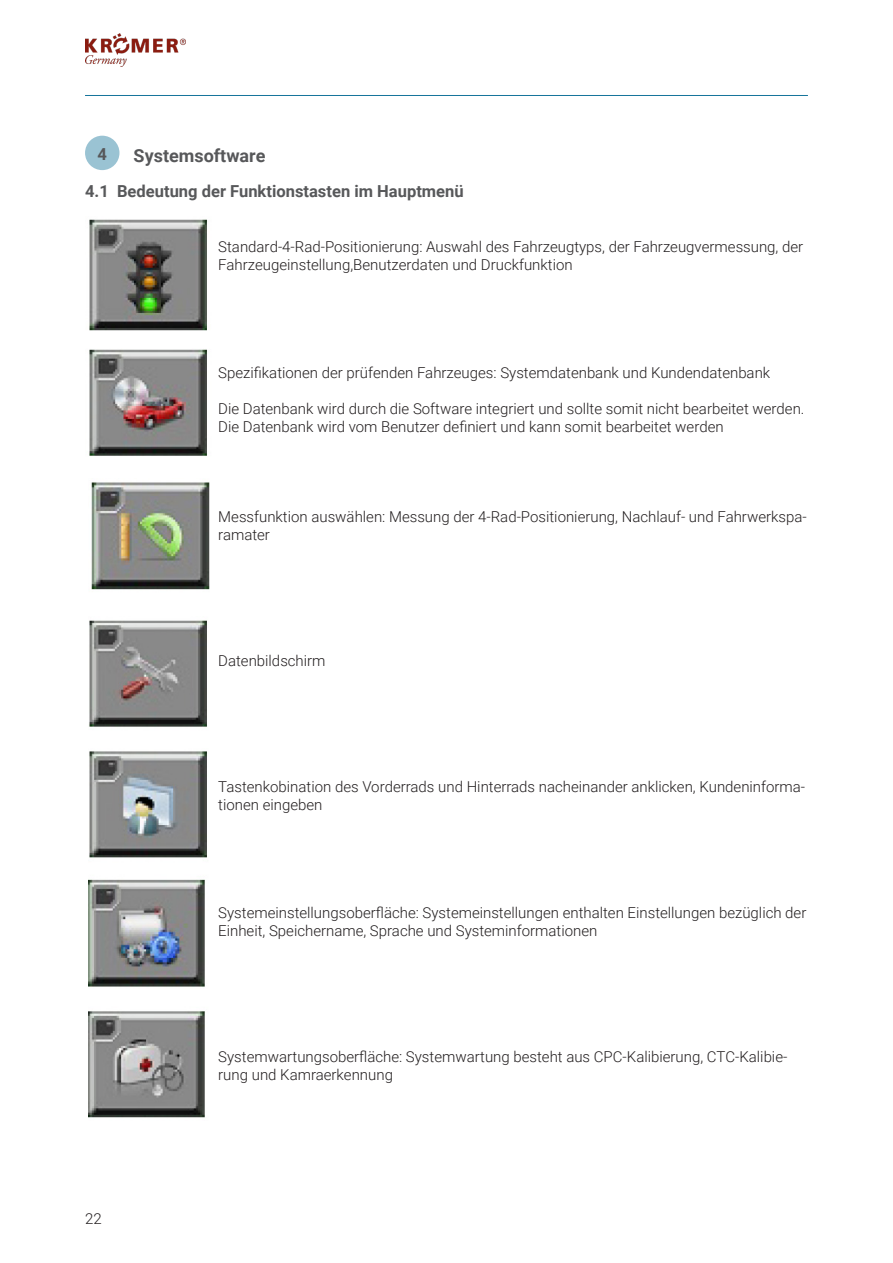
<style>
.page{position:relative;width:893px;height:1263px;background:#fff}
.page>*{position:absolute;margin:0;border:0;box-sizing:border-box;transform-origin:0 0}
.t1{font:700 18px "Roboto";color:#57585a}
.t2{font:700 16.5px "Roboto";color:#57585a}
.t3{font:300 15px/18px "Roboto";color:#231f20}
</style>
<div class="page">
<img style="left:86px;top:33px;width:100px;height:33px">
<hr style="left:85px;top:95px;width:723px;height:1px;background:#16749b">
<div style="left:85px;top:136px;width:34px;height:34px;background:#9ac3d3;border-radius:50%"></div>
<img style="left:89px;top:219px;width:119px;height:237px">
<img style="left:88px;top:482px;width:122px;height:636px">
<p class="t2" style="left:98px;top:142px;width:11px">4</p>
<p class="t1" style="left:134px;top:143px;width:133px">Systemsoftware</p>
<p class="t2" style="left:85px;top:180px;width:380px">4.1 Bedeutung der Funktionstasten im Hauptmenü</p>
<p class="t3" style="left:218px;top:237px;width:586px">Standard-4-Rad-Positionierung: Auswahl des Fahrzeugtyps, der Fahrzeugvermessung, der<br>Fahrzeugeinstellung,Benutzerdaten und Druckfunktion</p>
<p class="t3" style="left:218px;top:363px;width:553px">Spezifikationen der prüfenden Fahrzeuges: Systemdatenbank und Kundendatenbank</p>
<p class="t3" style="left:218px;top:399px;width:588px">Die Datenbank wird durch die Software integriert und sollte somit nicht bearbeitet werden.</p>
<p class="t3" style="left:218px;top:417px;width:507px">Die Datenbank wird vom Benutzer definiert und kann somit bearbeitet werden</p>
<p class="t3" style="left:218px;top:507px;width:590px">Messfunktion auswählen: Messung der 4-Rad-Positionierung, Nachlauf- und Fahrwerkspa&shy;ramater</p>
<p class="t3" style="left:218px;top:651px;width:109px">Datenbildschirm</p>
<p class="t3" style="left:218px;top:777px;width:588px">Tastenkobination des Vorderrads und Hinterrads nacheinander anklicken, Kundeninforma&shy;tionen eingeben</p>
<p class="t3" style="left:218px;top:903px;width:590px">Systemeinstellungsoberfläche: Systemeinstellungen enthalten Einstellungen bezüglich der<br>Einheit, Speichername, Sprache und Systeminformationen</p>
<p class="t3" style="left:85px;top:1209px;width:18px">22</p>
<p class="t3" style="left:218px;top:1047px;width:571px">Systemwartungsoberfläche: Systemwartung besteht aus CPC-Kalibierung, CTC-Kalibie&shy;rung und Kamraerkennung</p>
</div>
